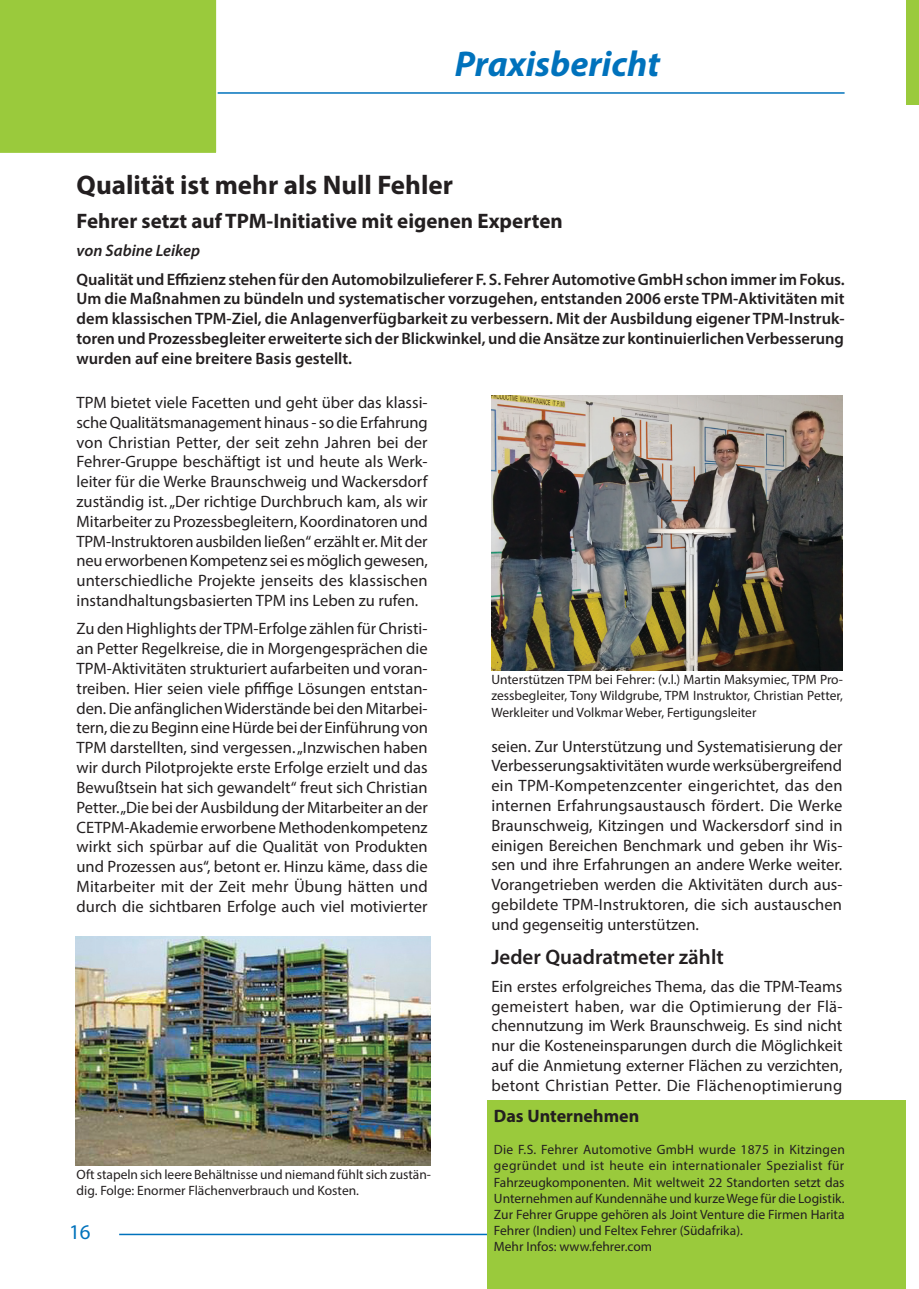
<style>
.page{position:relative;width:919px;height:1289px;background:#fff}
.page>*{position:absolute;margin:0;border:0;box-sizing:border-box;transform-origin:0 0}
.t1{font:italic 700 36px "Myriad Pro";color:#0072bc}
.t2{font:700 27px "Myriad Pro";color:#231f20}
.t3{font:700 21px "Myriad Pro";color:#231f20}
.t4{font:600 21px "Myriad Pro";color:#231f20}
.t5{font:21px "Myriad Pro";color:#0072bc}
.t6{font:700 18px "Myriad Pro";color:#231f20}
.t7{font:16.5px/19.8px "Myriad Pro";color:#231f20;text-align:justify}
.t8{font:600 16.5px/19.8px "Myriad Pro";color:#231f20;text-align:justify}
.t9{font:italic 600 16.5px "Myriad Pro";color:#231f20}
.t10{font:13.5px/16.2px "Myriad Pro";color:#231f20}
</style>
<div class="page">
<hr style="left:79px;top:92px;width:765px;height:2px;background:#0072bc">
<hr style="left:119px;top:1233px;width:723px;height:2px;background:#0072bc">
<div style="left:0;top:0;width:218px;height:153px;background:#9aca3c"></div>
<div style="left:906px;top:0;width:12px;height:104px;background:#9aca3c"></div>
<div style="left:487px;top:1100px;width:418px;height:188px;background:#9aca3c"></div>
<img style="left:76px;top:936px;width:354px;height:229px">
<img style="left:491px;top:395px;width:351px;height:275px">
<h1 class="t1" style="left:454px;top:40px;width:207px">Praxisbericht</h1>
<h2 class="t2" style="left:77px;top:167px;width:378px">Qualität ist mehr als Null Fehler</h2>
<p class="t3" style="left:77px;top:207px;width:487px">Fehrer setzt auf TPM-Initiative mit eigenen Experten</p>
<p class="t9" style="left:77px;top:240px;width:125px">von Sabine Leikep</p>
<p class="t8" style="left:77px;top:269px;width:769px">Qualität und Effizienz stehen für den Automobilzulieferer F. S. Fehrer Automotive GmbH schon immer im Fokus.<br>Um die Maßnahmen zu bündeln und systematischer vorzugehen, entstanden 2006 erste TPM-Aktivitäten mit dem klassischen TPM-Ziel, die Anlagenverfügbarkeit zu verbessern. Mit der Ausbildung eigener TPM-Instruk&shy;toren und Prozessbegleiter erweiterte sich der Blickwinkel, und die Ansätze zur kontinuierlichen Verbesserung wurden auf eine breitere Basis gestellt.</p>
<p class="t7" style="left:77px;top:392px;width:353px">TPM bietet viele Facetten und geht über das klassi&shy;sche Qualitätsmanagement hinaus - so die Erfahrung von Christian Petter, der seit zehn Jahren bei der Fehrer-Gruppe beschäftigt ist und heute als Werk&shy;leiter für die Werke Braunschweig und Wackersdorf zuständig ist. „Der richtige Durchbruch kam, als wir Mitarbeiter zu Prozessbegleitern, Koordinatoren und TPM-Instruktoren ausbilden ließen“ erzählt er. Mit der neu erworbenen Kompetenz sei es möglich gewesen, unterschiedliche Projekte jenseits des klassischen instandhaltungsbasierten TPM ins Leben zu rufen.</p>
<p class="t7" style="left:77px;top:618px;width:353px">Zu den Highlights der TPM-Erfolge zählen für Christi&shy;an Petter Regelkreise, die in Morgengesprächen die TPM-Aktivitäten strukturiert aufarbeiten und voran&shy;treiben. Hier seien viele pfiffige Lösungen entstan&shy;den. Die anfänglichen Widerstände bei den Mitarbei&shy;tern, die zu Beginn eine Hürde bei der Einführung von TPM darstellten, sind vergessen. „Inzwischen haben wir durch Pilotprojekte erste Erfolge erzielt und das Bewußtsein hat sich gewandelt“ freut sich Christian Petter. „Die bei der Ausbildung der Mitarbeiter an der CETPM-Akademie erworbene Methodenkompetenz wirkt sich spürbar auf die Qualität von Produkten und Prozessen aus“, betont er. Hinzu käme, dass die Mitarbeiter mit der Zeit mehr Übung hätten und durch die sichtbaren Erfolge auch viel motivierter</p>
<p class="t10" style="left:77px;top:1166px;width:356px">Oft stapeln sich leere Behältnisse und niemand fühlt sich zustän&shy;dig. Folge: Enormer Flächenverbrauch und Kosten.</p>
<p class="t5" style="left:69px;top:1218px;width:23px">16</p>
<p class="t10" style="left:491px;top:671px;width:353px;text-align:justify">Unterstützen TPM bei Fehrer: (v.l.) Martin Maksymiec, TPM Pro&shy;zessbegleiter, Tony Wildgrube, TPM Instruktor, Christian Petter, Werkleiter und Volkmar Weber, Fertigungsleiter</p>
<p class="t7" style="left:491px;top:735px;width:353px">seien. Zur Unterstützung und Systematisierung der Verbesserungsaktivitäten wurde werksübergreifend ein TPM-Kompetenzcenter eingerichtet, das den internen Erfahrungsaustausch fördert. Die Werke Braunschweig, Kitzingen und Wackersdorf sind in einigen Bereichen Benchmark und geben ihr Wis&shy;sen und ihre Erfahrungen an andere Werke weiter.<br>Vorangetrieben werden die Aktivitäten durch aus&shy;gebildete TPM-Instruktoren, die sich austauschen und gegenseitig unterstützen.</p>
<p class="t4" style="left:491px;top:943px;width:234px">Jeder Quadratmeter zählt</p>
<p class="t7" style="left:491px;top:976px;width:353px">Ein erstes erfolgreiches Thema, das die TPM-Teams gemeistert haben, war die Optimierung der Flä&shy;chennutzung im Werk Braunschweig. Es sind nicht nur die Kosteneinsparungen durch die Möglichkeit auf die Anmietung externer Flächen zu verzichten, betont Christian Petter. Die Flächenoptimierung</p>
<p class="t6" style="left:494px;top:1103px;width:147px">Das Unternehmen</p>
<p class="t10" style="left:494px;top:1141px;width:352px">Die F.S. Fehrer Automotive GmbH wurde 1875 in Kitzingen gegründet und ist heute ein internationaler Spezialist für Fahrzeugkomponenten. Mit weltweit 22 Standorten setzt das Unternehmen auf Kundennähe und kurze Wege für die Logistik.<br>Zur Fehrer Gruppe gehören als Joint Venture die Firmen Harita Fehrer (Indien) und Feltex Fehrer (Südafrika).<br>Mehr Infos: www.fehrer.com</p>
</div>
